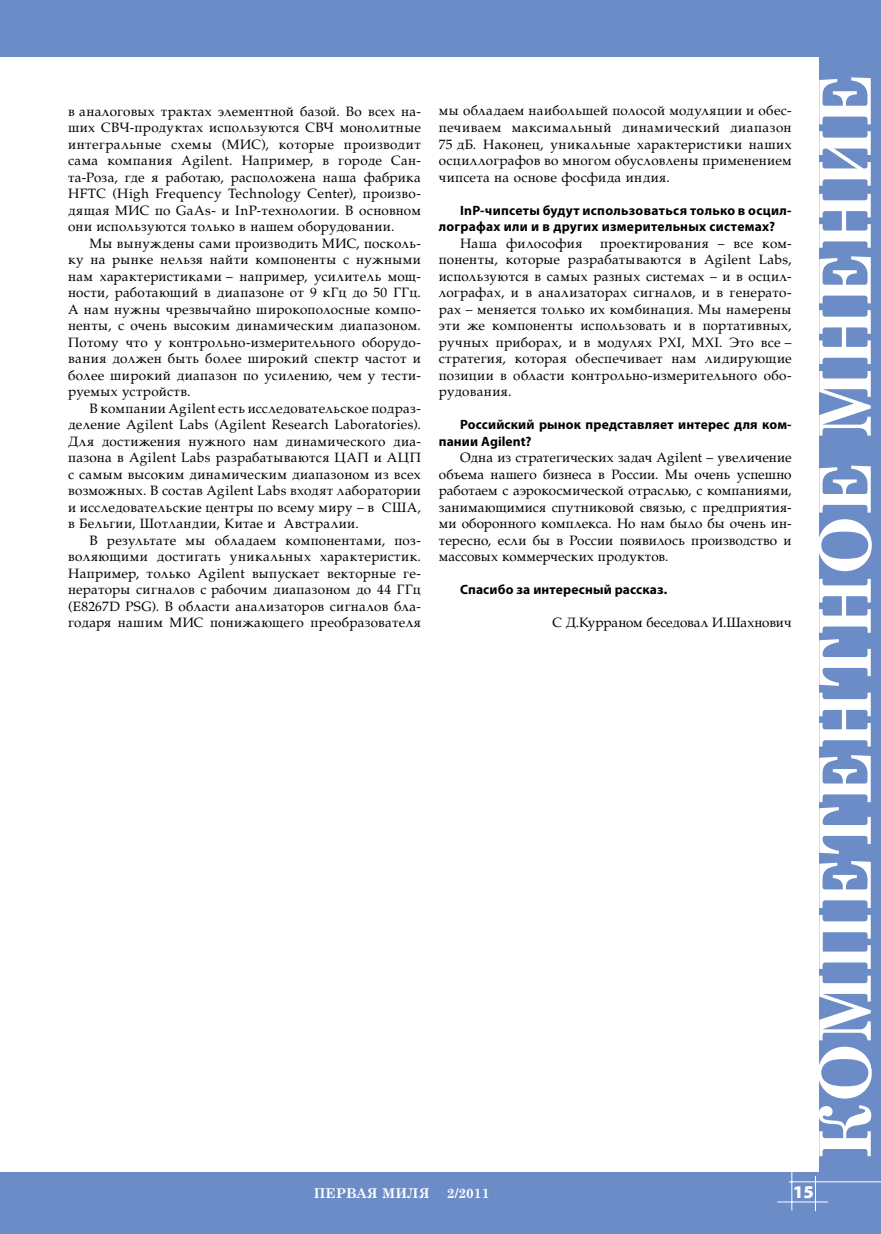
<style>
.page{position:relative;width:881px;height:1234px;background:#fff}
.page>*{position:absolute;margin:0;border:0;box-sizing:border-box;transform-origin:0 0}
.t1{font:700 71.25px "Century Schoolbook";letter-spacing:.01em;color:#fff}
.t2{font:900 18px "Myriad Pro";color:#fff}
.t3{font:13.5px/16.5px "AG Palatial C";letter-spacing:.02em;color:#000;text-align:justify}
.t4{font:700 13.5px/16.5px "Myriad Pro";letter-spacing:.015em;color:#000}
.t5{font:13.5px "AG Palatial C";letter-spacing:-.005em;color:#000}
.t6{font:700 13.5px "Century Schoolbook";color:#fff}
</style>
<div class="page">
<div style="left:0;top:0;width:880px;height:57px;background:#6c8cc8"></div>
<div style="left:819px;top:0;width:61px;height:1233px;background:#6c8cc8"></div>
<div style="left:0;top:1172px;width:880px;height:61px;background:#6c8cc8"></div>
<hr style="left:777px;top:1201px;width:50px;height:1px;background:#fff">
<hr style="left:791px;top:1171px;width:1px;height:39px;background:#fff">
<hr style="left:814px;top:1175px;width:1px;height:35px;background:#fff">
<hr style="left:788px;top:1181px;width:92px;height:1px;background:#fff">
<p class="t3" style="left:68px;top:103px;width:354px">в аналоговых трактах элементной базой. Во всех на&shy;ших СВЧ-продуктах используются СВЧ монолитные интегральные схемы (МИС), которые производит сама компания Agilent. Например, в городе Сан&shy;та-Роза, где я работаю, расположена наша фабрика HFTC (High Frequency Technology Center), произво&shy;дящая МИС по GaAs- и InP-технологии. В основном они используются только в нашем оборудовании.</p>
<p class="t3" style="left:68px;top:235px;width:354px;text-indent:21px">Мы вынуждены сами производить МИС, посколь&shy;ку на рынке нельзя найти компоненты с нужными нам характеристиками – например, усилитель мощ&shy;ности, работающий в диапазоне от 9 кГц до 50 ГГц.<br>А нам нужны чрезвычайно широкополосные компо&shy;ненты, с очень высоким динамическим диапазоном.<br>Потому что у контрольно-измерительного оборудо&shy;вания должен быть более широкий спектр частот и более широкий диапазон по усилению, чем у тести&shy;руемых устройств.</p>
<p class="t3" style="left:68px;top:400px;width:354px;text-indent:21px">В компании Agilent есть исследовательское подраз&shy;деление Agilent Labs (Agilent Research Laboratories).<br>Для достижения нужного нам динамического диа&shy;пазона в Agilent Labs разрабатываются ЦАП и АЦП с самым высоким динамическим диапазоном из всех возможных. В состав Agilent Labs входят лаборатории и исследовательские центры по всему миру – в США, в Бельгии, Шотландии, Китае и Австралии.</p>
<p class="t3" style="left:68px;top:532px;width:354px;text-indent:21px">В результате мы обладаем компонентами, поз&shy;воляющими достигать уникальных характеристик.<br>Например, только Agilent выпускает векторные ге&shy;нераторы сигналов с рабочим диапазоном до 44 ГГц (E8267D PSG). В области анализаторов сигналов бла&shy;годаря нашим МИС понижающего преобразователя</p>
<p class="t3" style="left:438px;top:103px;width:354px">мы обладаем наибольшей полосой модуляции и обес&shy;печиваем максимальный динамический диапазон 75 дБ. Наконец, уникальные характеристики наших осциллографов во многом обусловлены применением чипсета на основе фосфида индия.</p>
<p class="t4" style="left:438px;top:201px;width:354px;text-indent:21px">InP-чипсеты будут использоваться только в осцил&shy;лографах или и в других измерительных системах?</p>
<p class="t3" style="left:460px;top:235px;width:124px">Наша философия</p>
<p class="t3" style="left:438px;top:235px;width:354px;text-indent:161px">проектирования – все ком&shy;поненты, которые разрабатываются в Agilent Labs, используются в самых разных системах – и в осцил&shy;лографах, и в анализаторах сигналов, и в генерато&shy;рах – меняется только их комбинация. Мы намерены эти же компоненты использовать и в портативных, ручных приборах, и в модулях PXI, MXI. Это все – стратегия, которая обеспечивает нам лидирующие позиции в области контрольно-измерительного обо&shy;рудования.</p>
<p class="t4" style="left:438px;top:416px;width:354px;text-indent:21px">Российский рынок представляет интерес для ком&shy;пании Agilent?</p>
<p class="t3" style="left:438px;top:449px;width:354px;text-indent:21px">Одна из стратегических задач Agilent – увеличение объема нашего бизнеса в России. Мы очень успешно работаем с аэрокосмической отраслью, с компаниями, занимающимися спутниковой связью, с предприятия&shy;ми оборонного комплекса. Но нам было бы очень ин&shy;тересно, если бы в России появилось производство и массовых коммерческих продуктов.</p>
<p class="t4" style="left:460px;top:581px;width:209px">Спасибо за интересный рассказ.</p>
<p class="t5" style="left:552px;top:614px;width:240px">С Д.Курраном беседовал И.Шахнович</p>
<h1 class="t1" style="left:789px;top:1159px;width:1087px;rotate:-90deg">КОМПЕТЕНТНОЕ МНЕНИЕ</h1>
<p class="t6" style="left:314px;top:1181px;width:117px">ПЕРВАЯ МИЛЯ</p>
<p class="t6" style="left:446px;top:1181px;width:44px">2/2011</p>
<h2 class="t2" style="left:792px;top:1181px;width:22px">15</h2>
</div>
